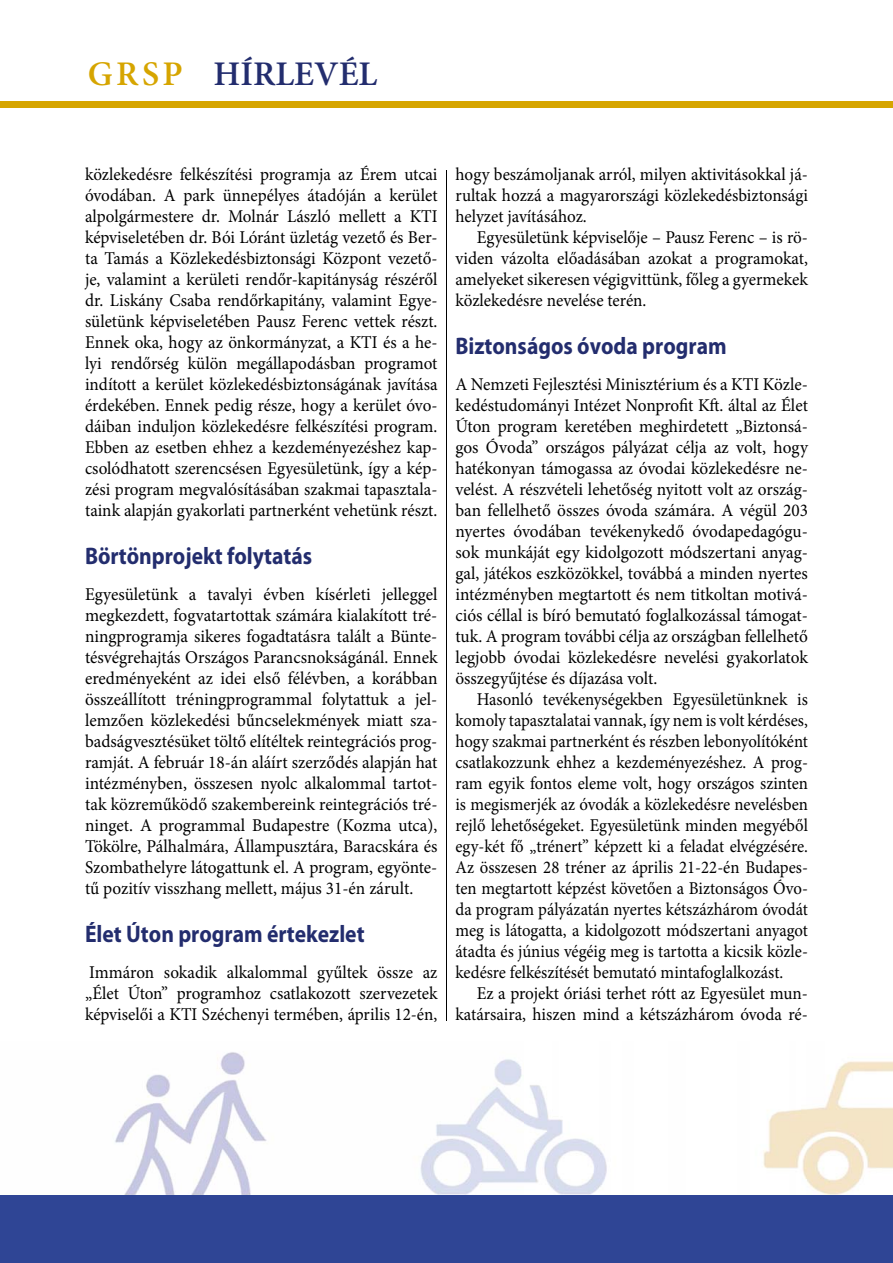
<style>
.page{position:relative;width:893px;height:1263px;background:#fff}
.page>*{position:absolute;margin:0;border:0;box-sizing:border-box;transform-origin:0 0}
.t1{font:600 34.5px "Minion Pro";color:#232d6e}
.t2{font:700 24px "Myriad Pro";color:#232d6e;scale:.9 1}
.t3{font:18px/21px "Minion Pro";color:#000;text-align:justify;scale:.96 1}
.t4{font:18px/21px "Minion Pro";color:#000;text-align:justify;scale:.95 1}
.t5{font:18px/21px "Minion Pro";color:#000;text-align:justify;scale:.93 1}
.s1{color:#d6a500}
</style>
<div class="page">
<img style="left:115px;top:1052px;width:778px;height:143px">
<div style="left:0;top:101px;width:893px;height:6px;background:#d6a500"></div>
<hr style="left:446px;top:170px;width:1px;height:850px;background:#000">
<div style="left:0;top:1195px;width:893px;height:68px;background:#2f4595"></div>
<h1 class="t1" style="left:88px;top:60px;width:291px"><span class="s1">GRSP</span> HÍRLEVÉL</h1>
<p class="t4" style="left:85px;top:165px;width:373px">közlekedésre felkészítési programja az Érem utcai óvodában. A park ünnepélyes átadóján a kerület alpolgármestere dr. Molnár László mellett a KTI képviseletében dr. Bói Lóránt üzletág vezető és Ber&shy;ta Tamás a Közlekedésbiztonsági Központ vezető&shy;je, valamint a kerületi rendőr-kapitányság részéről dr. Liskány Csaba rendőrkapitány, valamint Egye&shy;sületünk képviseletében Pausz Ferenc vettek részt.<br>Ennek oka, hogy az önkormányzat, a KTI és a he&shy;lyi rendőrség külön megállapodásban programot indított a kerület közlekedésbiztonságának javítása érdekében. Ennek pedig része, hogy a kerület óvo&shy;dáiban induljon közlekedésre felkészítési program.<br>Ebben az esetben ehhez a kezdeményezéshez kap&shy;csolódhatott szerencsésen Egyesületünk, így a kép&shy;zési program megvalósításában szakmai tapasztala&shy;taink alapján gyakorlati partnerként vehetünk részt.</p>
<h2 class="t2" style="left:85px;top:547px;width:254px">Börtönprojekt folytatás</h2>
<p class="t3" style="left:85px;top:585px;width:369px">Egyesületünk a tavalyi évben kísérleti jelleggel meg kezdett, fogvatartottak számára kialakított tré&shy;ningprogramja sikeres fogadtatásra talált a Bün te&shy;tés végrehajtás Országos Parancsnokságánál. Ennek ered ményeként az idei első félévben, a korábban össze állított tréningprogrammal folytattuk a jel&shy;lemzően közlekedési bűncselekmények miatt sza&shy;badságvesztésüket töltő elítéltek reintegrációs prog&shy;ramját. A február 18-án aláírt szerződés alapján hat intézményben, összesen nyolc alkalommal tartot&shy;tak közreműködő szakembereink reintegrációs tré&shy;ninget. A programmal Budapestre (Kozma utca), Tökölre, Pálhalmára, Állampusztára, Baracskára és Szombathelyre látogattunk el. A program, egyönte&shy;tű pozitív visszhang mellett, május 31-én zárult.</p>
<h2 class="t2" style="left:85px;top:925px;width:312px">Élet Úton program értekezlet</h2>
<p class="t4" style="left:85px;top:963px;width:373px">Immáron sokadik alkalommal gyűltek össze az „Élet Úton” programhoz csatlakozott szervezetek képviselői a KTI Széchenyi termében, április 12-én,</p>
<p class="t4" style="left:455px;top:165px;width:373px">hogy beszámoljanak arról, milyen aktivitásokkal já&shy;rultak hozzá a magyarországi közlekedésbiztonsági helyzet javításához.</p>
<p class="t4" style="left:455px;top:228px;width:373px;text-indent:21px">Egyesületünk képviselője – Pausz Ferenc – is rö&shy;viden vázolta előadásában azokat a programokat, amelyeket sikeresen végigvittünk, főleg a gyermekek közlekedésre nevelése terén.</p>
<h2 class="t2" style="left:455px;top:337px;width:303px">Biztonságos óvoda program</h2>
<p class="t3" style="left:455px;top:375px;width:369px">A Nemzeti Fejlesztési Minisztérium és a KTI Közle&shy;kedéstudományi Intézet Nonprofit Kft. által az Élet Úton program keretében meghirdetett „Biztonsá&shy;gos Óvoda” országos pályázat célja az volt, hogy hatékonyan támogassa az óvodai közlekedésre ne&shy;velést. A részvételi lehetőség nyitott volt az ország&shy;ban fellelhető összes óvoda számára. A végül 203 nyertes óvodában tevékenykedő óvodapedagógu&shy;sok mun káját egy kidolgozott módszertani anyag&shy;gal, játékos eszközökkel, továbbá a minden nyertes intézményben megtartott és nem titkoltan motivá&shy;ciós céllal is bíró bemutató foglalkozással támogat&shy;tuk. A program további célja az országban fellelhető legjobb óvodai közlekedésre nevelési gyakorlatok összegyűjtése és díjazása volt.</p>
<p class="t5" style="left:455px;top:690px;width:381px;text-indent:21px">Hasonló tevékenységekben Egyesületünknek is komoly tapasztalatai vannak, így nem is volt kérdéses, hogy szakmai partnerként és részben lebonyolítóként csatlakozzunk ehhez a kezdeményezéshez. A prog&shy;ram egyik fontos eleme volt, hogy országos szinten is megismerjék az óvodák a közlekedésre nevelésben rejlő lehetőségeket. Egyesületünk minden megyéből egy-két fő „trénert” képzett ki a feladat elvégzésére.<br>Az összesen 28 tréner az április 21-22-én Budapes&shy;ten megtartott képzést követően a Biztonságos Óvo&shy;da program pályázatán nyertes kétszázhárom óvodát meg is látogatta, a kidolgozott módszertani anyagot átadta és június végéig meg is tartotta a kicsik közle&shy;kedésre felkészítését bemutató mintafoglalkozást.</p>
<p class="t4" style="left:455px;top:984px;width:373px;text-align:right">Ez a projekt óriási terhet rótt az Egyesület mun&shy;katársaira, hiszen mind a kétszázhárom óvoda ré-</p>
</div>
